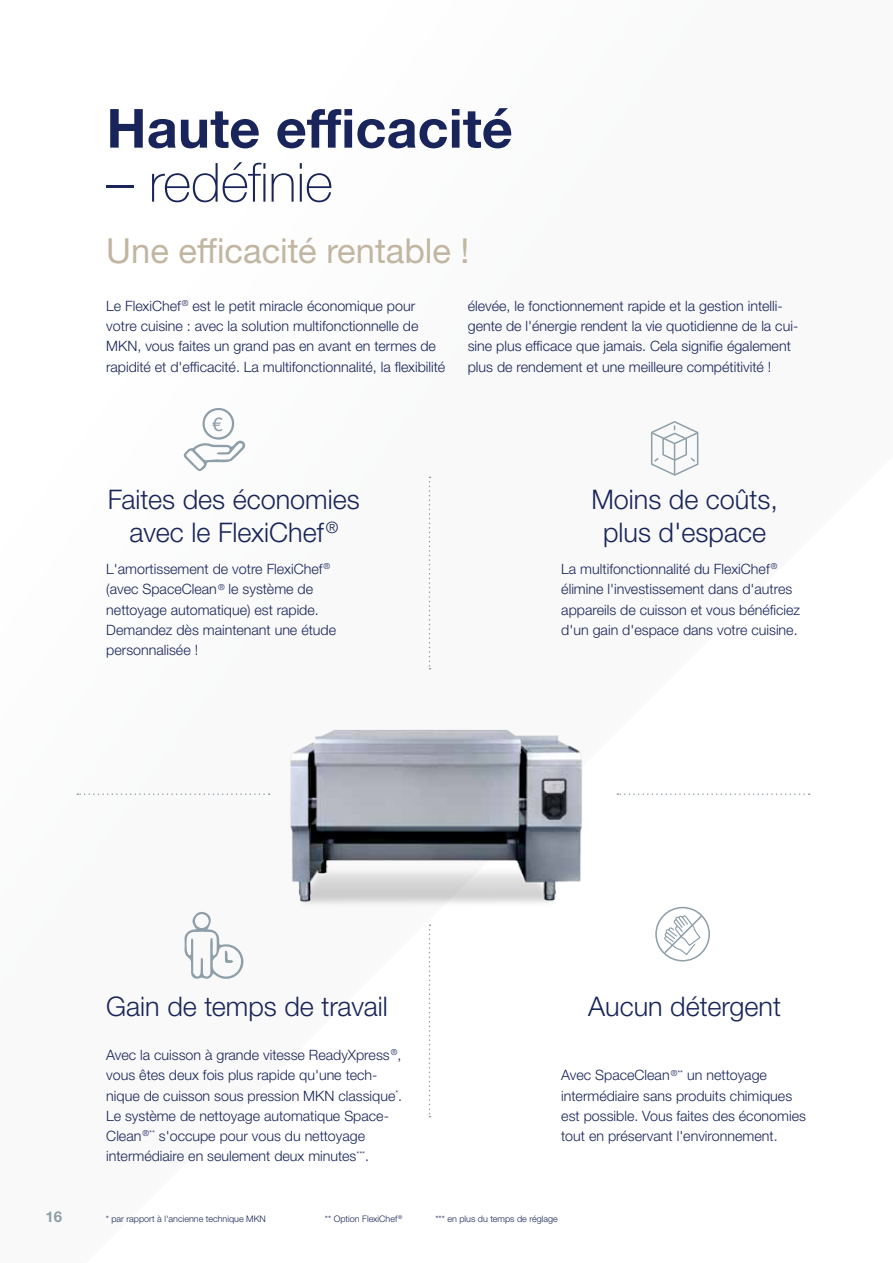
<style>
.page{position:relative;width:893px;height:1263px;background:#fff}
.page>*{position:absolute;margin:0;border:0;box-sizing:border-box;transform-origin:0 0}
.t1{font:700 54px "Helvetica Neue LTW1 G";letter-spacing:.005em;color:#19255a}
.t2{font:100 54px "Helvetica Neue LTW1 G";letter-spacing:-.005em;color:#19255a}
.t3{font:34.5px "Helvetica Neue LTW1 G";color:#c1b6a1}
.t4{font:300 27px/32.4px "Helvetica Neue LTW1 G";color:#19255a;text-align:center}
.t5{font:18.75px "Helvetica Neue LTW1 G";color:#8e9fa9}
.t6{font:700 15px "Helvetica Neue LTW1 G";color:#8e9fa9}
.t7{font:300 14.25px/20.2px "Helvetica Neue LTW1 G";color:#19255a}
.t8{font:300 9px "Helvetica Neue LTW1 G";color:#19255a}
</style>
<div class="page">
<img style="left:270px;top:729px;width:347px;height:256px">
<svg style="left:429px;top:477px;width:1px;height:192px"></svg>
<svg style="left:429px;top:924px;width:1px;height:193px"></svg>
<svg style="left:617px;top:793px;width:193px;height:2px"></svg>
<svg style="left:77px;top:793px;width:193px;height:2px"></svg>
<div style="left:655px;top:907px;width:55px;height:54px;border:2px solid #8e9fa9;border-radius:50%"></div>
<svg style="left:663px;top:914px;width:40px;height:41px"></svg>
<svg style="left:183px;top:408px;width:63px;height:63px"></svg>
<svg style="left:184px;top:911px;width:60px;height:68px"></svg>
<svg style="left:650px;top:421px;width:49px;height:55px"></svg>
<h1 class="t1" style="left:106px;top:95px;width:408px">Haute efficacité</h1>
<h1 class="t2" style="left:106px;top:150px;width:228px">– redéfinie</h1>
<h2 class="t3" style="left:106px;top:229px;width:365px">Une efficacité rentable !</h2>
<p class="t7" style="left:106px;top:296px;width:340px">Le FlexiChef<sup>®</sup> est le petit miracle économique pour votre cuisine : avec la solution multifonctionnelle de MKN, vous faites un grand pas en avant en termes de rapidité et d'efficacité. La multifonctionnalité, la flexibilité</p>
<p class="t7" style="left:468px;top:296px;width:332px">élevée, le fonctionnement rapide et la gestion intelli&shy;gente de l'énergie rendent la vie quotidienne de la cui&shy;sine plus efficace que jamais. Cela signifie également plus de rendement et une meilleure compétitivité !</p>
<h3 class="t5" style="left:212px;top:412px;width:12px">€</h3>
<h3 class="t4" style="left:108px;top:483px;width:253px">Faites des économies avec le FlexiChef<sup>®</sup></h3>
<p class="t7" style="left:106px;top:559px;width:231px">L'amortissement de votre FlexiChef<sup>® </sup>(avec SpaceClean<sup>®</sup> le système de nettoyage automatique) est rapide.<br>Demandez dès maintenant une étude personnalisée !</p>
<h3 class="t4" style="left:591px;top:483px;width:188px">Moins de coûts, plus d'espace</h3>
<p class="t7" style="left:561px;top:559px;width:240px">La multifonctionnalité du FlexiChef<sup>® </sup>élimine l'investissement dans d'autres appareils de cuisson et vous bénéficiez d'un gain d'espace dans votre cuisine.</p>
<p class="t6" style="left:45px;top:1207px;width:18px">16</p>
<h3 class="t4" style="left:106px;top:990px;width:283px">Gain de temps de travail</h3>
<p class="t7" style="left:106px;top:1045px;width:297px">Avec la cuisson à grande vitesse ReadyXpress<sup>®</sup>, vous êtes deux fois plus rapide qu'une tech&shy;nique de cuisson sous pression MKN classique<sup>*</sup>.<br>Le système de nettoyage automatique Space-Clean<sup>®**</sup> s'occupe pour vous du nettoyage intermédiaire en seulement deux minutes<sup>***</sup>.</p>
<h3 class="t4" style="left:588px;top:990px;width:194px">Aucun détergent</h3>
<p class="t7" style="left:561px;top:1065px;width:246px">Avec SpaceClean<sup>®**</sup> un nettoyage intermédiaire sans produits chimiques est possible. Vous faites des économies tout en préservant l'environnement.</p>
<p class="t8" style="left:106px;top:1213px;width:162px">* par rapport à l'ancienne technique MKN</p>
<p class="t8" style="left:325px;top:1213px;width:79px">** Option FlexiChef<sup>®</sup></p>
<p class="t8" style="left:435px;top:1213px;width:124px">*** en plus du temps de réglage</p>
</div>
